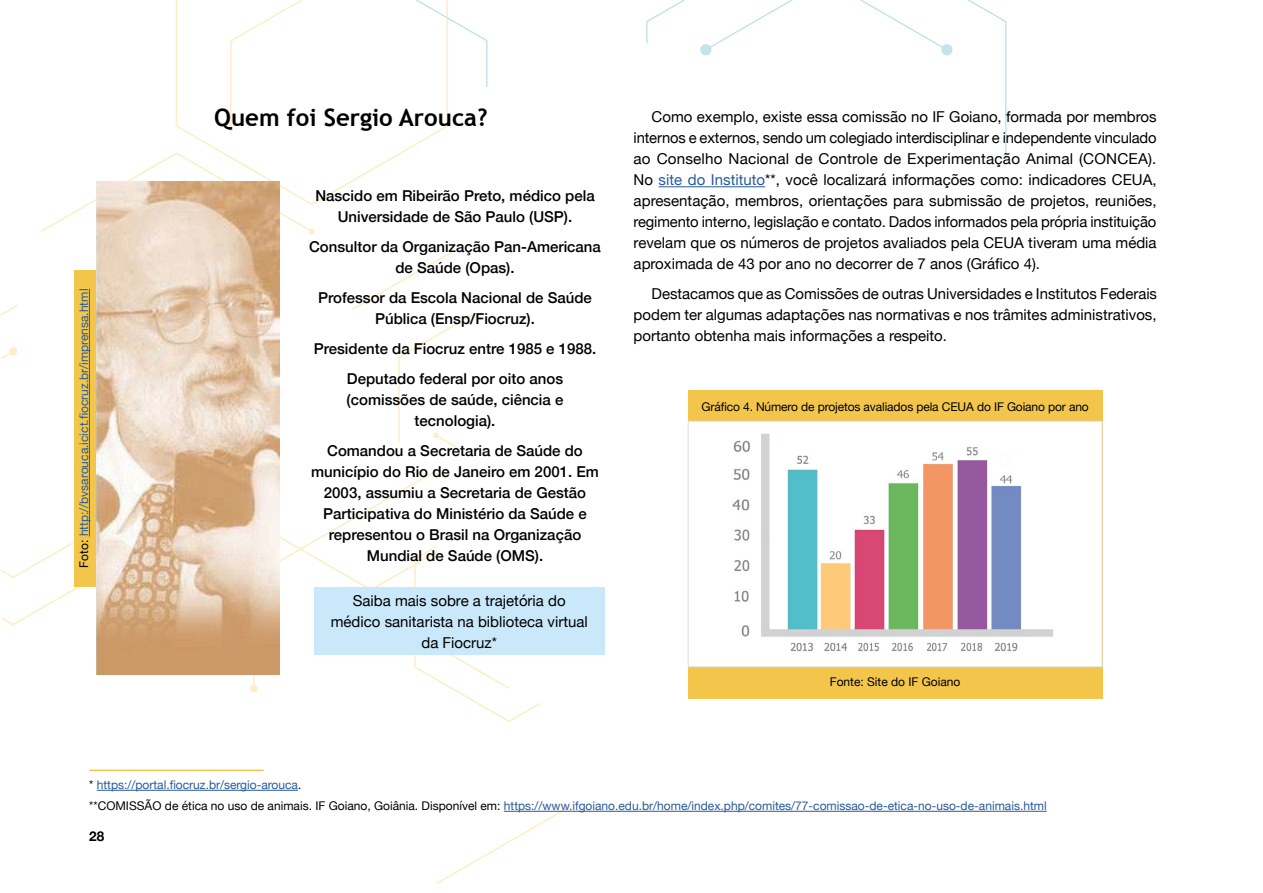
<style>
.page{position:relative;width:1263px;height:893px;background:#fff}
.page>*{position:absolute;margin:0;border:0;box-sizing:border-box;transform-origin:0 0}
.t1{font:700 24px "Trebuchet MS";color:#000}
.t2{font:15px/21px "Helvetica Neue";color:#000;text-align:justify}
.t3{font:500 15px/21px "Helvetica Neue";color:#000;text-align:center}
.t4{font:700 13.5px "Helvetica Neue";color:#000}
.t5{font:12px/21px "Helvetica Neue";color:#275b9b}
.t6{font:12px "Helvetica Neue";letter-spacing:-.01em;color:#000}
.s1{color:#000}
.s2{color:#275b9b}
</style>
<div class="page">
<svg style="left:176px;top:0;width:272px;height:151px"></svg>
<svg style="left:646px;top:0;width:39px;height:44px"></svg>
<svg style="left:968px;top:0;width:39px;height:161px"></svg>
<svg style="left:700px;top:0;width:93px;height:56px"></svg>
<svg style="left:860px;top:0;width:93px;height:56px"></svg>
<svg style="left:414px;top:0;width:74px;height:89px"></svg>
<svg style="left:0;top:151px;width:540px;height:571px"></svg>
<svg style="left:229px;top:0;width:75px;height:136px"></svg>
<svg style="left:436px;top:805px;width:138px;height:79px"></svg>
<div style="left:74px;top:270px;width:107px;height:317px;background:#f3c64b"></div>
<div style="left:314px;top:587px;width:290px;height:68px;background:#c9e9fb"></div>
<img style="left:97px;top:182px;width:182px;height:493px">
<hr style="left:89px;top:770px;width:175px;height:1px;background:#f3c64b">
<hr style="left:97px;top:790px;width:201px;height:1px;background:#275b9b">
<hr style="left:504px;top:811px;width:543px;height:1px;background:#275b9b">
<hr style="left:89px;top:289px;width:1px;height:247px;background:#275b9b">
<hr style="left:659px;top:186px;width:106px;height:1px;background:#275b9b">
<div style="left:688px;top:390px;width:414px;height:308px;background:#f3c64b"></div>
<div style="left:688px;top:421px;width:414px;height:246px;background:#fff"></div>
<img style="left:732px;top:433px;width:321px;height:219px">
<div style="left:688px;top:421px;width:414px;height:246px;border:1px solid #dadada"></div>
<p class="t5" style="left:74px;top:568px;width:280px;rotate:-90deg"><span class="s1">Foto:</span> http://bvsarouca.icict.fiocruz.br/imprensa.html</p>
<h1 class="t1" style="left:214px;top:102px;width:275px">Quem foi Sergio Arouca?</h1>
<p class="t3" style="left:315px;top:184px;width:281px">Nascido em Ribeirão Preto, médico pela<br>Universidade de São Paulo (USP).</p>
<p class="t3" style="left:309px;top:235px;width:293px">Consultor da Organização Pan-Americana de Saúde (Opas).</p>
<p class="t3" style="left:318px;top:286px;width:275px">Professor da Escola Nacional de Saúde<br>Pública (Ensp/Fiocruz).</p>
<p class="t3" style="left:314px;top:332px;width:284px;line-height:30px">Presidente da Fiocruz entre 1985 e 1988.<br>Deputado federal por oito anos</p>
<p class="t3" style="left:347px;top:388px;width:218px">(comissões de saúde, ciência e tecnologia).</p>
<p class="t3" style="left:311px;top:439px;width:289px">Comandou a Secretaria de Saúde do município do Rio de Janeiro em 2001. Em 2003, assumiu a Secretaria de Gestão Participativa do Ministério da Saúde e representou o Brasil na Organização Mundial de Saúde (OMS).</p>
<p class="t2" style="left:331px;top:591px;width:258px;text-align:center">Saiba mais sobre a trajetória do médico sanitarista na biblioteca virtual da Fiocruz*</p>
<p class="t2" style="left:634px;top:107px;width:525px;text-indent:18px">Como exemplo, existe essa comissão no IF Goiano, formada por membros internos e externos, sendo um colegiado interdisciplinar e independente vinculado ao Conselho Nacional de Controle de Experimentação Animal (CONCEA).<br>No <span class="s2">site do Instituto</span>**, você localizará informações como: indicadores CEUA, apresentação, membros, orientações para submissão de projetos, reuniões, regimento interno, legislação e contato. Dados informados pela própria instituição revelam que os números de projetos avaliados pela CEUA tiveram uma média aproximada de 43 por ano no decorrer de 7 anos (Gráfico 4).</p>
<p class="t2" style="left:634px;top:284px;width:525px;text-indent:18px">Destacamos que as Comissões de outras Universidades e Institutos Federais podem ter algumas adaptações nas normativas e nos trâmites administrativos, portanto obtenha mais informações a respeito.</p>
<p class="t6" style="left:701px;top:398px;width:389px">Gráfico 4. Número de projetos avaliados pela CEUA do IF Goiano por ano</p>
<p class="t6" style="left:830px;top:673px;width:132px">Fonte: Site do IF Goiano</p>
<p class="t5" style="left:89px;top:775px;width:959px"><span class="s1">*</span> https://portal.fiocruz.br/sergio-arouca<span class="s1">.<br>**COMISSÃO de ética no uso de animais. IF Goiano, Goiânia. Disponível em:</span> https://www.ifgoiano.edu.br/home/index.php/comites/77-comissao-de-etica-no-uso-de-animais.html</p>
<p class="t4" style="left:89px;top:826px;width:17px">28</p>
</div>
